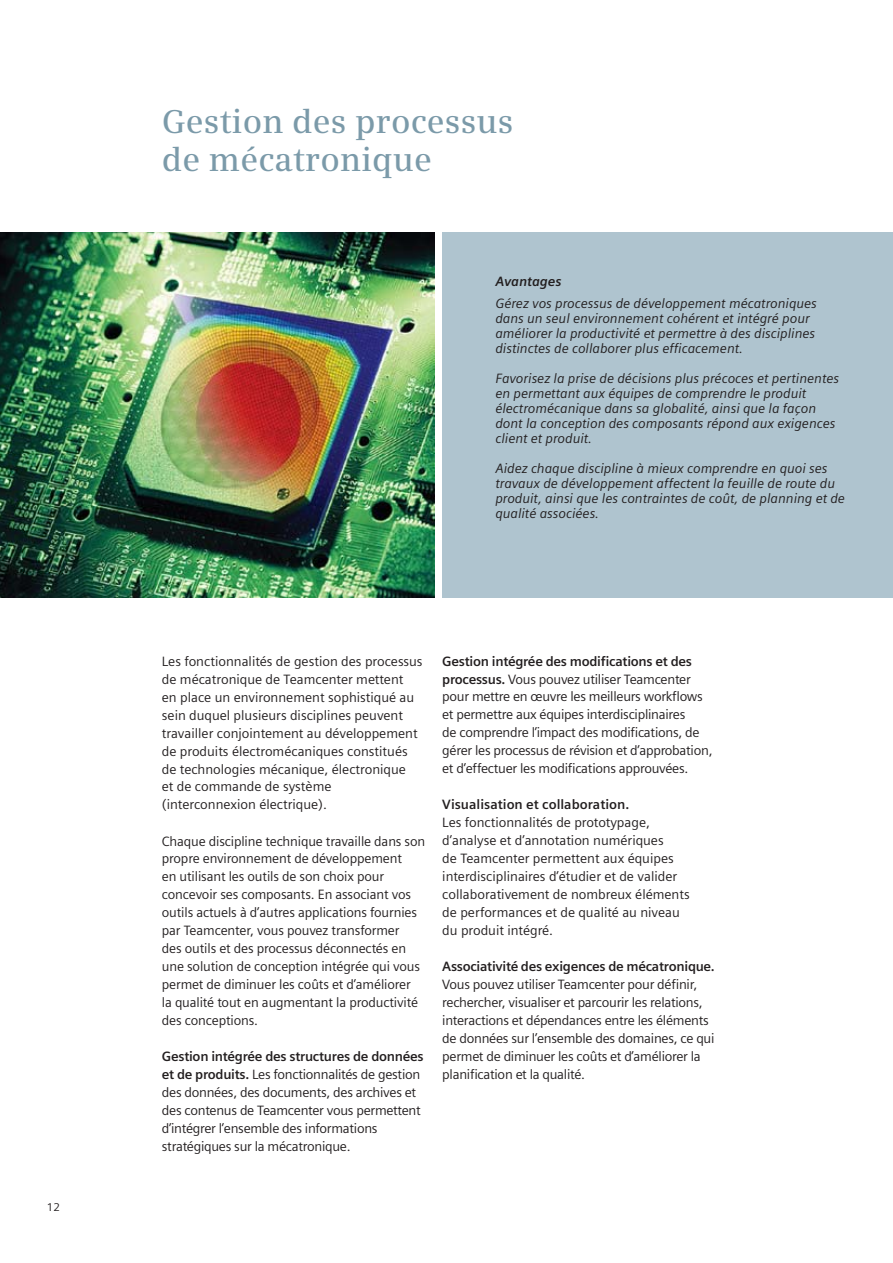
<style>
.page{position:relative;width:893px;height:1263px;background:#fff}
.page>*{position:absolute;margin:0;border:0;box-sizing:border-box;transform-origin:0 0}
.t1{font:600 33px/38.2px "Siemens Serif";letter-spacing:.005em;color:#7b9aa9}
.t2{font:13.5px/18px "Siemens Sans";letter-spacing:-.01em;color:#231f20}
.t3{font:italic 13.5px/15px "Siemens Sans";letter-spacing:-.005em;color:#231f20}
.t4{font:700 13.5px "Siemens Sans";letter-spacing:-.02em;color:#231f20}
.t5{font:700 13.5px "Siemens Sans";color:#231f20}
.t6{font:italic 700 13.5px "Siemens Sans";letter-spacing:-.005em;color:#231f20}
.t7{font:11.25px "Siemens Sans";color:#231f20}
.s1{font-weight:700}
</style>
<div class="page">
<div style="left:442px;top:232px;width:450px;height:366px;background:#afc4cf"></div>
<img style="left:0;top:232px;width:434px;height:366px">
<p class="t7" style="left:47px;top:1203px;width:15px">12</p>
<h1 class="t1" style="left:162px;top:105px;width:353px">Gestion des processus de mécatronique</h1>
<p class="t6" style="left:495px;top:274px;width:68px">Avantages</p>
<p class="t3" style="left:495px;top:297px;width:323px">Gérez vos processus de développement mécatroniques dans un seul environnement cohérent et intégré pour améliorer la productivité et permettre à des disciplines distinctes de collaborer plus efficacement.</p>
<p class="t3" style="left:495px;top:372px;width:345px">Favorisez la prise de décisions plus précoces et pertinentes en permettant aux équipes de comprendre le produit électromécanique dans sa globalité, ainsi que la façon dont la conception des composants répond aux exigences client et produit.</p>
<p class="t3" style="left:495px;top:462px;width:351px">Aidez chaque discipline à mieux comprendre en quoi ses travaux de développement affectent la feuille de route du produit, ainsi que les contraintes de coût, de planning et de qualité associées.</p>
<p class="t2" style="left:162px;top:653px;width:262px">Les fonctionnalités de gestion des processus de mécatronique de Teamcenter mettent<br>en place un environnement sophistiqué au sein duquel plusieurs disciplines peuvent travailler conjointement au développement de produits électromécaniques constitués de technologies mécanique, électronique<br>et de commande de système (interconnexion électrique).</p>
<p class="t2" style="left:162px;top:833px;width:265px">Chaque discipline technique travaille dans son propre environnement de développement<br>en utilisant les outils de son choix pour concevoir ses composants. En associant vos outils actuels à d’autres applications fournies par Teamcenter, vous pouvez transformer<br>des outils et des processus déconnectés en une solution de conception intégrée qui vous permet de diminuer les coûts et d’améliorer<br>la qualité tout en augmentant la productivité des conceptions.</p>
<p class="t2" style="left:162px;top:1049px;width:263px"><span class="s1">Gestion intégrée des structures de données et de produits.</span> Les fonctionnalités de gestion des données, des documents, des archives et des contenus de Teamcenter vous permettent d’intégrer l’ensemble des informations stratégiques sur la mécatronique.</p>
<p class="t2" style="left:442px;top:653px;width:272px"><span class="s1">Gestion intégrée des modifications et des processus.</span> Vous pouvez utiliser Teamcenter pour mettre en œuvre les meilleurs workflows et permettre aux équipes interdisciplinaires<br>de comprendre l’impact des modifications, de gérer les processus de révision et d’approbation, et d’effectuer les modifications approuvées.</p>
<p class="t5" style="left:442px;top:800px;width:188px">Visualisation et collaboration.</p>
<p class="t2" style="left:442px;top:815px;width:249px">Les fonctionnalités de prototypage, d’analyse et d’annotation numériques<br>de Teamcenter permettent aux équipes interdisciplinaires d’étudier et de valider collaborativement de nombreux éléments de performances et de qualité au niveau du produit intégré.</p>
<p class="t4" style="left:442px;top:961px;width:274px">Associativité des exigences de mécatronique.</p>
<p class="t2" style="left:442px;top:977px;width:274px">Vous pouvez utiliser Teamcenter pour définir, rechercher, visualiser et parcourir les relations, interactions et dépendances entre les éléments de données sur l’ensemble des domaines, ce qui permet de diminuer les coûts et d’améliorer la planification et la qualité.</p>
</div>
